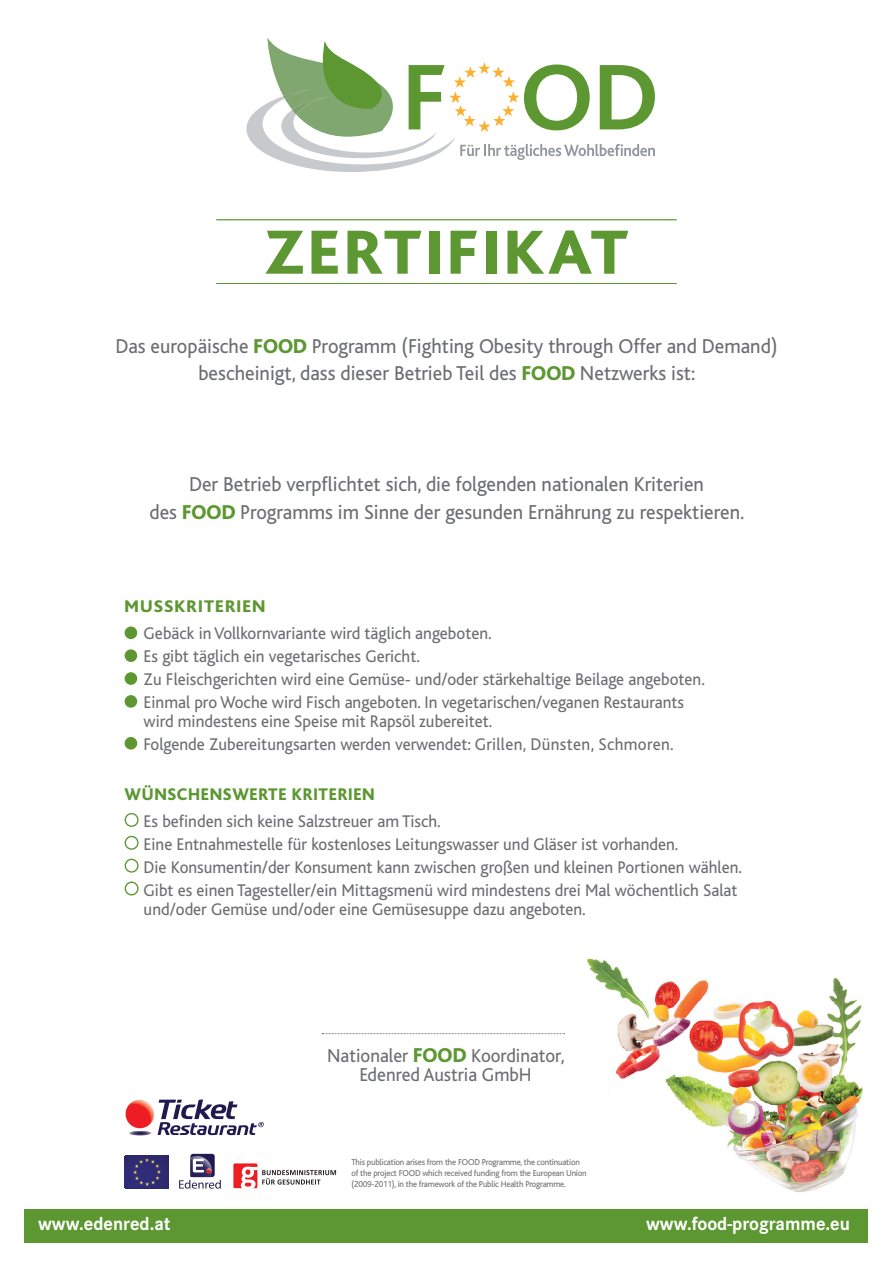
<style>
.page{position:relative;width:893px;height:1263px;background:#fff}
.page>*{position:absolute;margin:0;border:0;box-sizing:border-box;transform-origin:0 0}
.t1{font:800 65.25px "Bliss";letter-spacing:.06em;color:#5c9731}
.t2{font:21px/27.8px "Bliss";color:#6c6d70;text-align:center;scale:.96 1}
.t3{font:19.5px/18.5px "Bliss";color:#6c6d70;text-align:center;scale:.96 1}
.t4{font:700 19.5px "Corporate S";color:#fff;scale:.95 1}
.t5{font:17.7px/22.8px "Bliss";color:#6c6d70;scale:.96 1}
.t6{font:800 17.7px "Bliss";letter-spacing:.04em;color:#5c9731;scale:.96 1}
.t7{font:800 17.7px "Bliss";letter-spacing:.06em;color:#5c9731}
.t8{font:9px/11.2px "Bliss";letter-spacing:-.02em;color:#6c6d70;scale:.96 1}
.s1{font-weight:800;color:#5c9731}
.s2{font-weight:800;font-size:21px;color:#5c9731}
</style>
<div class="page">
<img style="left:587px;top:958px;width:276px;height:235px">
<div style="left:25px;top:1209px;width:843px;height:33px;background:#5c9731"></div>
<hr style="left:216px;top:219px;width:461px;height:1px;background:#5c9731">
<hr style="left:216px;top:283px;width:461px;height:1px;background:#5c9731">
<div style="left:125px;top:626px;width:12px;height:13px;background:#5c9731;border-radius:50%"></div>
<div style="left:125px;top:649px;width:12px;height:13px;background:#5c9731;border-radius:50%"></div>
<div style="left:125px;top:672px;width:12px;height:13px;background:#5c9731;border-radius:50%"></div>
<div style="left:125px;top:695px;width:12px;height:13px;background:#5c9731;border-radius:50%"></div>
<div style="left:125px;top:737px;width:12px;height:12px;background:#5c9731;border-radius:50%"></div>
<div style="left:125px;top:813px;width:14px;height:14px;border:1px solid #5c9731;border-radius:50%"></div>
<div style="left:125px;top:836px;width:14px;height:14px;border:1px solid #5c9731;border-radius:50%"></div>
<div style="left:125px;top:859px;width:14px;height:14px;border:1px solid #5c9731;border-radius:50%"></div>
<div style="left:125px;top:881px;width:14px;height:14px;border:1px solid #5c9731;border-radius:50%"></div>
<svg style="left:233px;top:1163px;width:25px;height:26px"></svg>
<svg style="left:233px;top:1163px;width:103px;height:25px"></svg>
<div style="left:125px;top:1155px;width:44px;height:34px;background:#2e296c"></div>
<img style="left:125px;top:1158px;width:36px;height:29px">
<div style="left:190px;top:1154px;width:25px;height:23px;background:#1f1a4f;border-radius:3px"></div>
<svg style="left:179px;top:1156px;width:42px;height:32px"></svg>
<svg style="left:158px;top:1099px;width:106px;height:36px"></svg>
<svg style="left:126px;top:1100px;width:28px;height:28px"></svg>
<svg style="left:129px;top:1131px;width:23px;height:4px"></svg>
<svg style="left:322px;top:1033px;width:243px;height:1px"></svg>
<svg style="left:246px;top:38px;width:409px;height:134px"></svg>
<h1 class="t1" style="left:265px;top:219px;width:365px">ZERTIFIKAT</h1>
<p class="t2" style="left:115px;top:332px;width:691px">Das europäische <span class="s1">FOOD</span> Programm (Fighting Obesity through Offer and Demand) bescheinigt, dass dieser Betrieb Teil des <span class="s1">FOOD</span> Netzwerks ist:</p>
<p class="t2" style="left:149px;top:471px;width:621px">Der Betrieb verpflichtet sich, die folgenden nationalen Kriterien<br>des <span class="s1">FOOD</span> Programms im Sinne der gesunden Ernährung zu respektieren.</p>
<p class="t7" style="left:125px;top:597px;width:142px">MUSSKRITERIEN</p>
<p class="t5" style="left:144px;top:622px;width:586px">Gebäck in Vollkornvariante wird täglich angeboten.<br>Es gibt täglich ein vegetarisches Gericht.<br>Zu Fleischgerichten wird eine Gemüse- und/oder stärkehaltige Beilage angeboten.<br>Einmal pro Woche wird Fisch angeboten. In vegetarischen/veganen Restaurants</p>
<p class="t5" style="left:144px;top:710px;width:554px">wird mindestens eine Speise mit Rapsöl zubereitet.<br>Folgende Zubereitungsarten werden verwendet: Grillen, Dünsten, Schmoren.</p>
<p class="t6" style="left:125px;top:785px;width:262px">WÜNSCHENSWERTE KRITERIEN</p>
<p class="t5" style="left:144px;top:810px;width:625px">Es befinden sich keine Salzstreuer am Tisch.<br>Eine Entnahmestelle für kostenloses Leitungswasser und Gläser ist vorhanden.<br>Die Konsumentin/der Konsument kann zwischen großen und kleinen Portionen wählen.<br>Gibt es einen Tagesteller/ein Mittagsmenü wird mindestens drei Mal wöchentlich Salat</p>
<p class="t5" style="left:144px;top:898px;width:462px">und/oder Gemüse und/oder eine Gemüsesuppe dazu angeboten.</p>
<p class="t3" style="left:327px;top:1047px;width:249px">Nationaler <span class="s2">FOOD</span> Koordinator,<br>Edenred Austria GmbH</p>
<p class="t8" style="left:351px;top:1156px;width:246px">This publication arises from the FOOD Programme, the continuation of the project FOOD which received funding from the European Union (2009-2011), in the framework of the Public Health Programme.</p>
<p class="t4" style="left:38px;top:1213px;width:141px">www.edenred.at</p>
<p class="t4" style="left:646px;top:1213px;width:216px">www.food-programme.eu</p>
</div>
